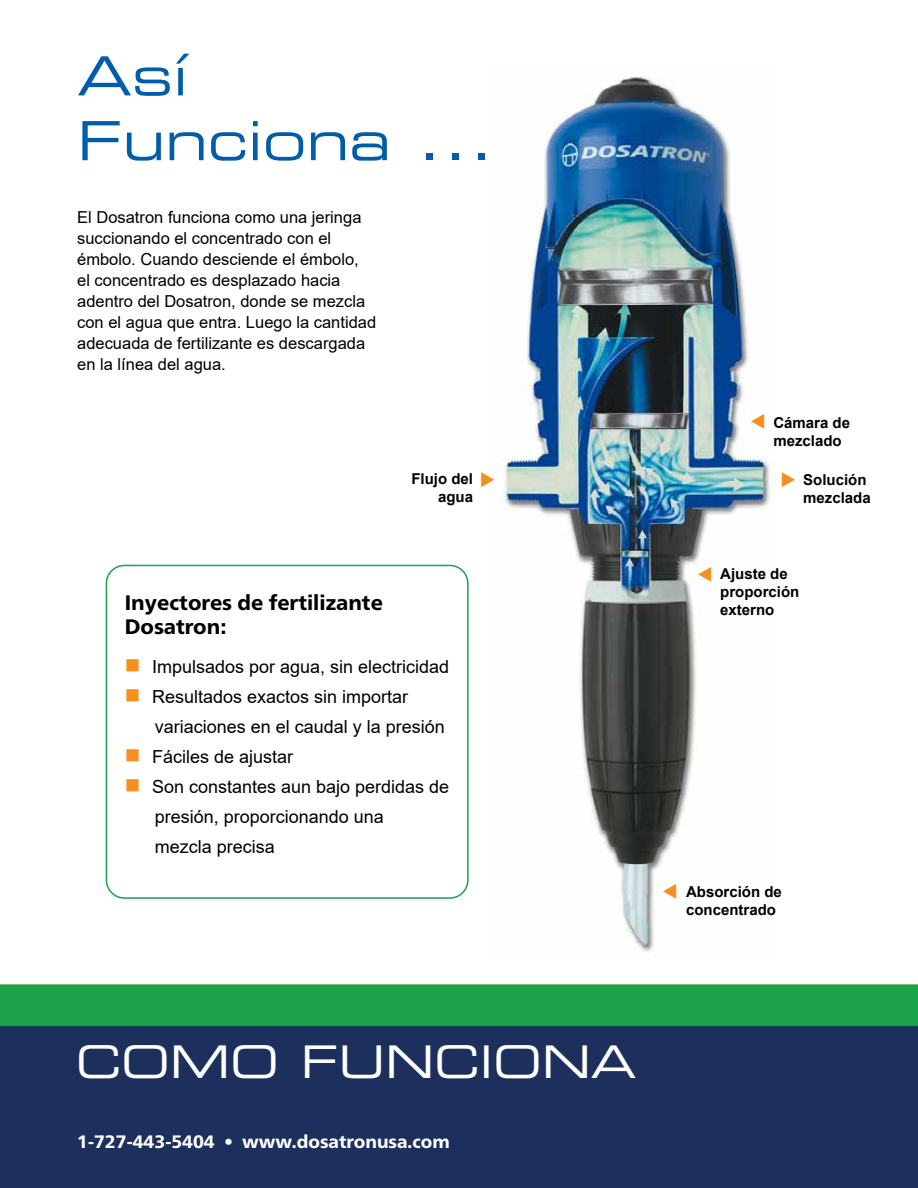
<style>
.page{position:relative;width:918px;height:1188px;background:#fff}
.page>*{position:absolute;margin:0;border:0;box-sizing:border-box;transform-origin:0 0}
.t1{font:54px/64.8px "Eurostile LT Std Ex 2";color:#005daa}
.t2{font:45px "Eurostile LT Std Ex 2";color:#fff}
.t3{font:800 21px/24px "Frutiger Neue LT Pro";color:#000}
.t4{font:18px/30px "Arial";color:#000}
.t5{font:800 18px "Frutiger Neue LT Pro";color:#fff}
.t6{font:16.5px/21px "Arial";color:#000}
.t7{font:700 15px/18px "Arial";color:#000}
.s1{color:#f78f1e}
</style>
<div class="page">
<img style="left:502px;top:76px;width:273px;height:876px">
<img style="left:0;top:984px;width:918px;height:204px">
<div style="left:106px;top:565px;width:363px;height:334px;border:2px solid #18a349;border-radius:18px"></div>
<svg style="left:663px;top:884px;width:13px;height:15px"></svg>
<svg style="left:751px;top:414px;width:13px;height:15px"></svg>
<svg style="left:698px;top:567px;width:13px;height:15px"></svg>
<h1 class="t1" style="left:77px;top:42px;width:419px">Así<br>Funciona ...</h1>
<p class="t6" style="left:77px;top:207px;width:301px">El Dosatron funciona como una jeringa succionando el concentrado con el émbolo. Cuando desciende el émbolo,<br>el concentrado es desplazado hacia adentro del Dosatron, donde se mezcla con el agua que entra. Luego la cantidad adecuada de fertilizante es descargada en la línea del agua.</p>
<p class="t7" style="left:411px;top:470px;width:63px;text-align:right">Flujo del agua</p>
<p class="t3" style="left:125px;top:591px;width:260px">Inyectores de fertilizante<br>Dosatron:</p>
<p class="t4" style="left:125px;top:652px;width:326px"><span class="s1">■</span> Impulsados por agua, sin electricidad</p>
<p class="t4" style="left:155px;top:682px;width:292px;text-indent:-30px"><span class="s1">■</span> Resultados exactos sin importar variaciones en el caudal y la presión</p>
<p class="t4" style="left:125px;top:742px;width:170px"><span class="s1">■</span> Fáciles de ajustar</p>
<p class="t4" style="left:155px;top:772px;width:296px;text-indent:-30px"><span class="s1">■</span> Son constantes aun bajo perdidas de presión, proporcionando una<br>mezcla precisa</p>
<p class="t7" style="left:773px;top:414px;width:78px">Cámara de mezclado</p>
<p class="t7" style="left:803px;top:471px;width:69px">Solución mezclada</p>
<p class="t7" style="left:720px;top:564px;width:81px">Ajuste de proporción externo</p>
<p class="t7" style="left:686px;top:883px;width:97px">Absorción de concentrado</p>
<h2 class="t2" style="left:76px;top:1031px;width:562px">COMO FUNCIONA</h2>
<p class="t5" style="left:77px;top:1131px;width:374px">1-727-443-5404 • www.dosatronusa.com</p>
</div>
